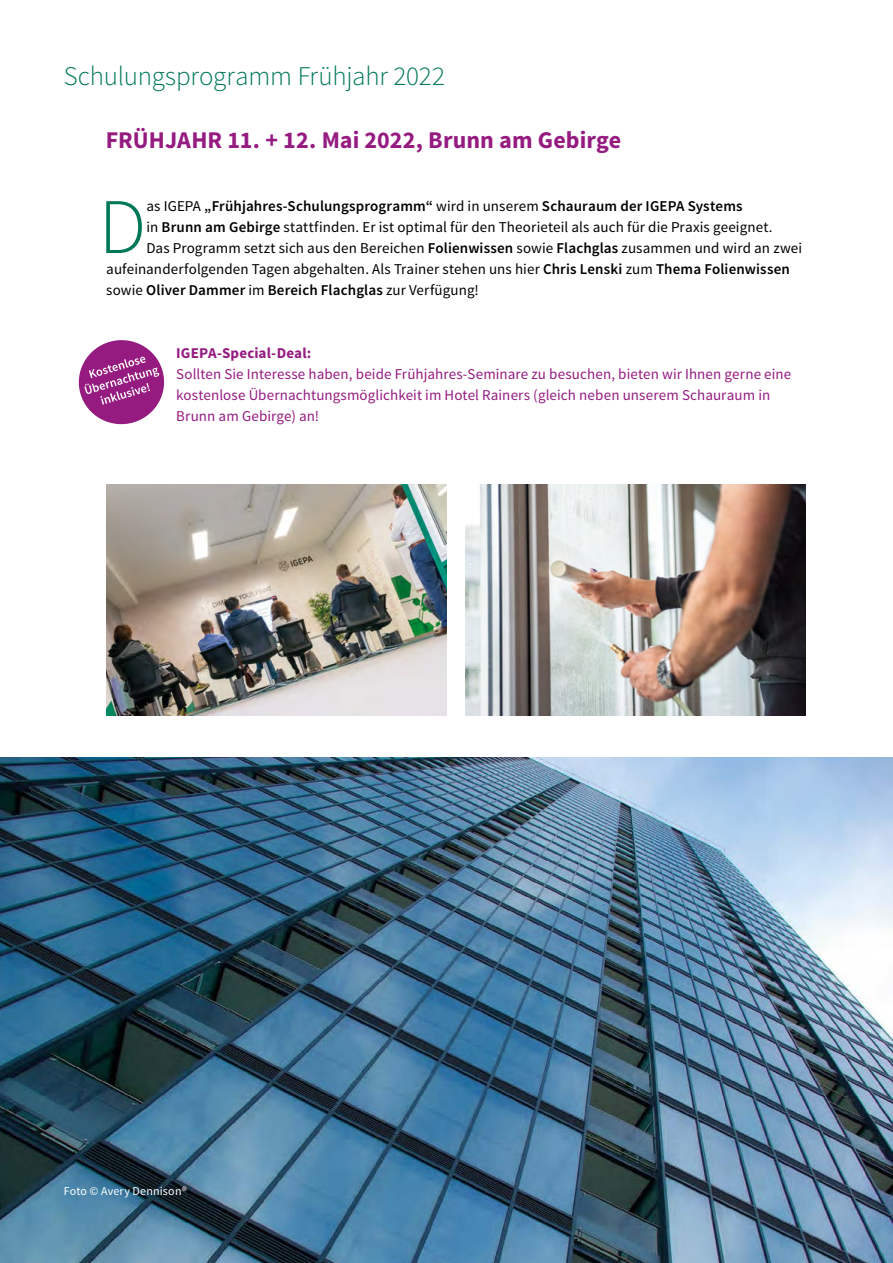
<style>
.page{position:relative;width:893px;height:1263px;background:#fff}
.page>*{position:absolute;margin:0;border:0;box-sizing:border-box;transform-origin:0 0}
.t1{font:300 78.75px "Source Sans Pro";color:#007858}
.t2{font:300 27px "Source Sans Pro";letter-spacing:-.01em;color:#007858}
.t3{font:700 24px "Source Sans Pro";color:#951b81}
.t4{font:15px "Source Sans Pro";letter-spacing:.01em;color:#000}
.t5{font:15px/21px "Source Sans Pro";letter-spacing:.005em;color:#951b81}
.t6{font:600 15px "Source Sans Pro";letter-spacing:.01em;color:#000}
.t7{font:700 15px "Source Sans Pro";letter-spacing:.01em;color:#951b81}
.t8{font:12px "Source Sans Pro";letter-spacing:.015em;color:#fff}
.s1{font-weight:400}
.s2{font-weight:600}
</style>
<div class="page">
<img style="left:0;top:757px;width:893px;height:506px">
<img style="left:106px;top:484px;width:340px;height:231px">
<img style="left:466px;top:484px;width:340px;height:231px">
<svg style="left:78px;top:340px;width:87px;height:85px"></svg>
<h2 class="t2" style="left:64px;top:60px;width:383px">Schulungsprogramm Frühjahr 2022</h2>
<h3 class="t3" style="left:106px;top:125px;width:517px">FRÜHJAHR 11. + 12. Mai 2022, Brunn am Gebirge</h3>
<h1 class="t1" style="left:99px;top:179px;width:49px">D</h1>
<p class="t6" style="left:146px;top:197px;width:598px"><span class="s1">as IGEPA</span> „Frühjahres-Schulungsprogramm“ <span class="s1">wird in unserem</span> Schauraum der IGEPA Systems</p>
<p class="t4" style="left:146px;top:218px;width:627px">in <span class="s2">Brunn am Gebirge</span> stattfinden. Er ist optimal für den Theorieteil als auch für die Praxis geeignet.</p>
<p class="t4" style="left:146px;top:239px;width:657px">Das Programm setzt sich aus den Bereichen <span class="s2">Folienwissen</span> sowie <span class="s2">Flachglas</span> zusammen und wird an zwei</p>
<p class="t4" style="left:106px;top:260px;width:685px">aufeinanderfolgenden Tagen abgehalten. Als Trainer stehen uns hier <span class="s2">Chris Lenski</span> zum <span class="s2">Thema Folienwissen</span></p>
<p class="t6" style="left:106px;top:281px;width:374px"><span class="s1">sowie</span> Oliver Dammer <span class="s1">im</span> Bereich Flachglas <span class="s1">zur Verfügung!</span></p>
<p class="t7" style="left:176px;top:343px;width:137px">IGEPA-Special-Deal:</p>
<p class="t5" style="left:176px;top:364px;width:617px">Sollten Sie Interesse haben, beide Frühjahres-Seminare zu besuchen, bieten wir Ihnen gerne eine kostenlose Übernachtungsmöglichkeit im Hotel Rainers (gleich neben unserem Schauraum in<br>Brunn am Gebirge) an!</p>
<p class="t8" style="left:64px;top:1183px;width:125px">Foto © Avery Dennison®</p>
</div>
